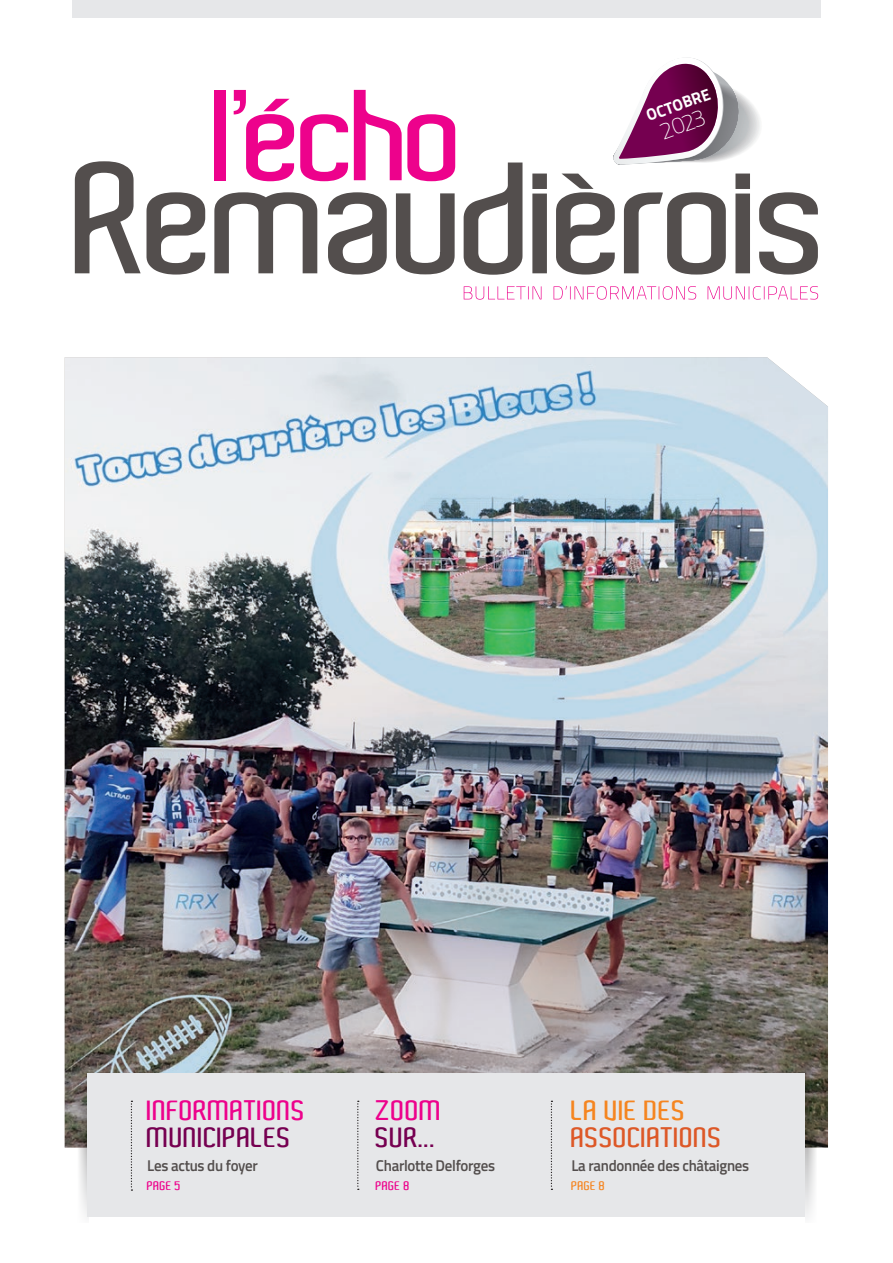
<style>
.page{position:relative;width:893px;height:1263px;background:#fff}
.page>*{position:absolute;margin:0;border:0;box-sizing:border-box;transform-origin:0 0}
.t1{font:600 27px "Aldo";color:#760051;scale:1.2 1}
.t2{font:600 27px "Aldo";color:#ed028c;scale:1.2 1}
.t3{font:600 27px "Aldo";color:#dd5827;scale:1.2 1}
.t4{font:600 27px "Aldo";color:#f58520;scale:1.2 1}
.t5{font:100 23.25px "Titillium";color:#fff}
.t6{font:700 16.5px "Titillium";color:#fff;scale:.96 1}
.t7{font:600 15.6px "Titillium Web";letter-spacing:-.02em;color:#534e4d;scale:.96 1}
.t8{font:600 12px "Aldo";color:#ed028c;scale:1.2 1}
.t9{font:600 12px "Aldo";color:#f58520;scale:1.2 1}
</style>
<div class="page">
<img style="left:65px;top:357px;width:763px;height:790px">
<svg style="left:354px;top:90px;width:101px;height:91px"></svg>
<svg style="left:300px;top:114px;width:48px;height:67px"></svg>
<svg style="left:234px;top:90px;width:60px;height:91px"></svg>
<div style="left:214px;top:90px;width:12px;height:90px;background:#ed028c"></div>
<svg style="left:464px;top:286px;width:354px;height:14px"></svg>
<svg style="left:75px;top:161px;width:130px;height:114px"></svg>
<svg style="left:214px;top:192px;width:103px;height:81px"></svg>
<svg style="left:328px;top:192px;width:59px;height:83px"></svg>
<svg style="left:396px;top:193px;width:59px;height:81px"></svg>
<svg style="left:464px;top:163px;width:58px;height:112px"></svg>
<svg style="left:759px;top:192px;width:59px;height:83px"></svg>
<svg style="left:735px;top:174px;width:15px;height:99px"></svg>
<svg style="left:624px;top:192px;width:102px;height:83px"></svg>
<svg style="left:532px;top:174px;width:15px;height:99px"></svg>
<svg style="left:556px;top:174px;width:59px;height:101px"></svg>
<svg style="left:613px;top:57px;width:147px;height:108px"></svg>
<div style="left:72px;top:0;width:749px;height:17px;background:#e6e7e9"></div>
<svg style="left:805px;top:1065px;width:14px;height:152px"></svg>
<svg style="left:74px;top:1065px;width:14px;height:152px"></svg>
<div style="left:88px;top:1073px;width:717px;height:144px;background:#e6e7e9"></div>
<svg style="left:131px;top:1101px;width:1px;height:90px"></svg>
<svg style="left:551px;top:1101px;width:1px;height:89px"></svg>
<svg style="left:357px;top:1101px;width:2px;height:89px"></svg>
<p class="t6" style="left:643px;top:104px;width:71px;rotate:-20deg">OCTOBRE</p>
<h2 class="t5" style="left:655px;top:116px;width:49px;rotate:-20deg">2023</h2>
<h1 class="t2" style="left:147px;top:1095px;width:134px">INFORMATIONS</h1>
<h1 class="t1" style="left:147px;top:1122px;width:122px">MUNICIPALES</h1>
<p class="t7" style="left:147px;top:1154px;width:117px">Les actus du foyer</p>
<p class="t8" style="left:147px;top:1179px;width:30px">PAGE 5</p>
<h1 class="t2" style="left:376px;top:1095px;width:57px">ZOOM</h1>
<h1 class="t1" style="left:376px;top:1122px;width:52px">SUR...</h1>
<p class="t7" style="left:376px;top:1154px;width:126px">Charlotte Delforges</p>
<p class="t8" style="left:376px;top:1179px;width:30px">PAGE 8</p>
<h1 class="t4" style="left:571px;top:1095px;width:97px">LA VIE DES</h1>
<h1 class="t3" style="left:571px;top:1122px;width:128px">ASSOCIATIONS</h1>
<p class="t7" style="left:571px;top:1154px;width:187px">La randonnée des châtaignes</p>
<p class="t9" style="left:571px;top:1179px;width:30px">PAGE 8</p>
</div>
